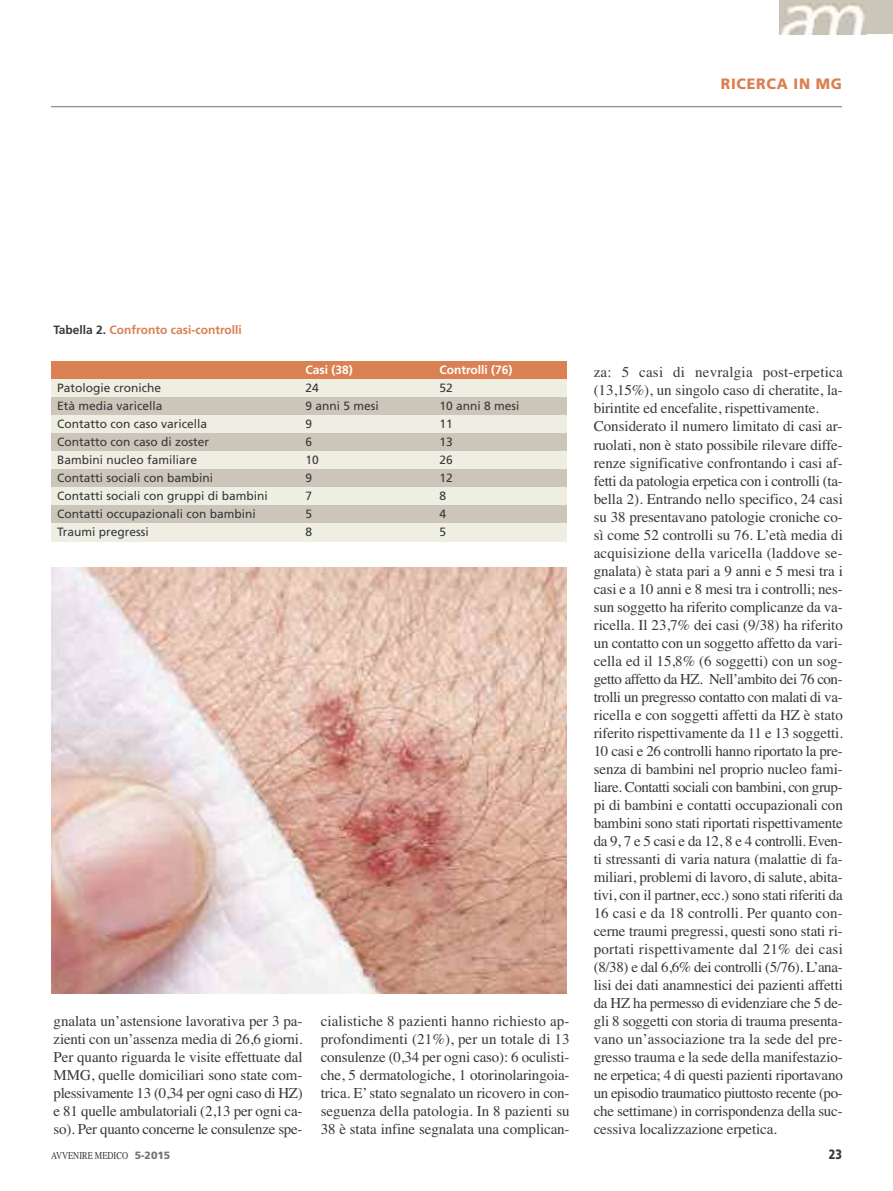
<style>
.page{position:relative;width:893px;height:1191px;background:#fff}
.page>*{position:absolute;margin:0;border:0;box-sizing:border-box;transform-origin:0 0}
.t1{font:15px/18px "Times";letter-spacing:-.01em;color:#39383a;text-align:justify}
.t2{font:900 15px "Frutiger";letter-spacing:.05em;color:#da8052;scale:.95 1}
.t3{font:900 13.5px "Frutiger";color:#39383a;scale:.8 1}
.t4{font:12px "Frutiger";color:#39383a}
.t5{font:700 12px "Frutiger";color:#da8052}
.t6{font:700 12px "Frutiger";color:#fff}
.t7{font:10.5px "Times";color:#39383a;scale:.8 1}
.s1{color:#39383a}
.s2{font-family:"Frutiger";font-weight:900;color:#747475}
</style>
<div class="page">
<div style="left:779px;top:0;width:114px;height:34px;background:#cbc5ba"></div>
<img style="left:781px;top:3px;width:84px;height:31px">
<hr style="left:51px;top:106px;width:791px;height:1px;background:#747475">
<div style="left:51px;top:361px;width:248px;height:18px;background:#da8052"></div>
<div style="left:299px;top:361px;width:134px;height:18px;background:#da8052"></div>
<div style="left:433px;top:361px;width:133px;height:18px;background:#da8052"></div>
<div style="left:51px;top:379px;width:248px;height:18px;background:#eeeee2"></div>
<div style="left:299px;top:379px;width:134px;height:18px;background:#eeeee2"></div>
<div style="left:433px;top:379px;width:133px;height:18px;background:#eeeee2"></div>
<div style="left:51px;top:397px;width:248px;height:18px;background:#cbc5ba"></div>
<div style="left:299px;top:397px;width:134px;height:18px;background:#cbc5ba"></div>
<div style="left:433px;top:397px;width:133px;height:18px;background:#cbc5ba"></div>
<div style="left:51px;top:415px;width:248px;height:18px;background:#eeeee2"></div>
<div style="left:299px;top:415px;width:134px;height:18px;background:#eeeee2"></div>
<div style="left:433px;top:415px;width:133px;height:18px;background:#eeeee2"></div>
<div style="left:51px;top:433px;width:248px;height:18px;background:#cbc5ba"></div>
<div style="left:299px;top:433px;width:134px;height:18px;background:#cbc5ba"></div>
<div style="left:433px;top:433px;width:133px;height:18px;background:#cbc5ba"></div>
<div style="left:51px;top:451px;width:248px;height:18px;background:#eeeee2"></div>
<div style="left:299px;top:451px;width:134px;height:18px;background:#eeeee2"></div>
<div style="left:433px;top:451px;width:133px;height:18px;background:#eeeee2"></div>
<div style="left:51px;top:469px;width:248px;height:18px;background:#cbc5ba"></div>
<div style="left:299px;top:469px;width:134px;height:18px;background:#cbc5ba"></div>
<div style="left:433px;top:469px;width:133px;height:18px;background:#cbc5ba"></div>
<div style="left:51px;top:487px;width:248px;height:18px;background:#eeeee2"></div>
<div style="left:299px;top:487px;width:134px;height:18px;background:#eeeee2"></div>
<div style="left:433px;top:487px;width:133px;height:18px;background:#eeeee2"></div>
<div style="left:51px;top:505px;width:248px;height:18px;background:#cbc5ba"></div>
<div style="left:299px;top:505px;width:134px;height:18px;background:#cbc5ba"></div>
<div style="left:433px;top:505px;width:133px;height:18px;background:#cbc5ba"></div>
<div style="left:51px;top:523px;width:248px;height:18px;background:#eeeee2"></div>
<div style="left:299px;top:523px;width:134px;height:18px;background:#eeeee2"></div>
<div style="left:433px;top:523px;width:133px;height:18px;background:#eeeee2"></div>
<img style="left:51px;top:568px;width:515px;height:425px">
<p class="t2" style="left:721px;top:77px;width:129px">RICERCA IN MG</p>
<p class="t5" style="left:54px;top:325px;width:190px"><span class="s1">Tabella 2.</span> Confronto casi-controlli</p>
<p class="t6" style="left:305px;top:365px;width:49px">Casi (38)</p>
<p class="t6" style="left:439px;top:365px;width:75px">Controlli (76)</p>
<p class="t4" style="left:57px;top:383px;width:106px">Patologie croniche</p>
<p class="t4" style="left:305px;top:383px;width:15px">24</p>
<p class="t4" style="left:439px;top:383px;width:15px">52</p>
<p class="t4" style="left:57px;top:401px;width:107px">Età media varicella</p>
<p class="t4" style="left:305px;top:401px;width:75px">9 anni 5 mesi</p>
<p class="t4" style="left:439px;top:401px;width:82px">10 anni 8 mesi</p>
<p class="t4" style="left:57px;top:419px;width:152px">Contatto con caso varicella</p>
<p class="t4" style="left:305px;top:419px;width:8px">9</p>
<p class="t4" style="left:439px;top:419px;width:15px">11</p>
<p class="t4" style="left:57px;top:437px;width:154px">Contatto con caso di zoster</p>
<p class="t4" style="left:305px;top:437px;width:8px">6</p>
<p class="t4" style="left:439px;top:437px;width:15px">13</p>
<p class="t4" style="left:57px;top:455px;width:142px">Bambini nucleo familiare</p>
<p class="t4" style="left:305px;top:455px;width:15px">10</p>
<p class="t4" style="left:439px;top:455px;width:15px">26</p>
<p class="t4" style="left:57px;top:473px;width:158px">Contatti sociali con bambini</p>
<p class="t4" style="left:305px;top:473px;width:8px">9</p>
<p class="t4" style="left:439px;top:473px;width:15px">12</p>
<p class="t4" style="left:57px;top:491px;width:212px">Contatti sociali con gruppi di bambini</p>
<p class="t4" style="left:305px;top:491px;width:8px">7</p>
<p class="t4" style="left:439px;top:491px;width:8px">8</p>
<p class="t4" style="left:57px;top:509px;width:200px">Contatti occupazionali con bambini</p>
<p class="t4" style="left:305px;top:509px;width:8px">5</p>
<p class="t4" style="left:439px;top:509px;width:8px">4</p>
<p class="t4" style="left:57px;top:527px;width:93px">Traumi pregressi</p>
<p class="t4" style="left:305px;top:527px;width:8px">8</p>
<p class="t4" style="left:439px;top:527px;width:8px">5</p>
<p class="t1" style="left:54px;top:1011px;width:251px">gnalata un’astensione lavorativa per 3 pa&shy;zienti con un’assenza media di 26,6 giorni.<br>Per quanto riguarda le visite effettuate dal mmG, quelle domiciliari sono state com&shy;plessivamente 13 (0,34 per ogni caso di HZ) e 81 quelle ambulatoriali (2,13 per ogni ca&shy;so). Per quanto concerne le consulenze spe-</p>
<p class="t1" style="left:321px;top:1011px;width:251px">cialistiche 8 pazienti hanno richiesto ap&shy;profondimenti (21%), per un totale di 13 consulenze (0,34 per ogni caso): 6 oculisti&shy;che, 5 dermatologiche, 1 otorinolaringoia&shy;trica. e’stato segnalato un ricovero in con&shy;seguenza della patologia. in 8 pazienti su 38 è stata infine segnalata una complican-</p>
<p class="t1" style="left:594px;top:363px;width:251px;text-align:left">za: 5 casi di nevralgia post-erpetica (13,15%), un singolo caso di cheratite, la&shy;birintite ed encefalite, rispettivamente. considerato il numero limitato di casi ar&shy;ruolati, non è stato possibile rilevare diffe&shy;renze significative confrontando i casi af&shy;fetti da patologia erpetica con i controlli (ta&shy;bella 2). entrando nello specifico, 24 casi su 38 presentavano patologie croniche co&shy;sì come 52 controlli su 76. l’età media di acquisizione della varicella (laddove se&shy;gnalata) è stata pari a 9 anni e 5 mesi tra i casi e a 10 anni e 8 mesi tra i controlli; nes&shy;sun soggetto ha riferito complicanze da va&shy;ricella. il 23,7% dei casi (9/38) ha riferito un contatto con un soggetto affetto da vari&shy;cella ed il 15,8% (6 soggetti) con un sog&shy;getto affetto da HZ. nell’ambito dei 76 con&shy;trolli un pregresso contatto con malati di va&shy;ricella e con soggetti affetti da HZ è stato riferito rispettivamente da 11 e 13 soggetti.<br>10 casi e 26 controlli hanno riportato la pre&shy;senza di bambini nel proprio nucleo fami&shy;liare. contatti sociali con bambini, con grup&shy;pi di bambini e contatti occupazionali con bambini sono stati riportati rispettivamente da 9, 7 e 5 casi e da 12, 8 e 4 controlli. even&shy;ti stressanti di varia natura (malattie di fa&shy;miliari, problemi di lavoro, di salute, abita&shy;tivi, con il partner, ecc.) sono stati riferiti da 16 casi e da 18 controlli. Per quanto con&shy;cerne traumi pregressi, questi sono stati ri&shy;portati rispettivamente dal 21% dei casi (8/38) e dal 6,6% dei controlli (5/76). l’ana&shy;lisi dei dati anamnestici dei pazienti affetti da HZ ha permesso di evidenziare che 5 de&shy;gli 8 soggetti con storia di trauma presenta&shy;vano un’associazione tra la sede del pre&shy;gresso trauma e la sede della manifestazio&shy;ne erpetica; 4 di questi pazienti riportavano un episodio traumatico piuttosto recente (po&shy;che settimane) in corrispondenza della suc&shy;cessiva localizzazione erpetica.</p>
<p class="t7" style="left:51px;top:1148px;width:151px">avvenire medico <span class="s2">5-2015</span></p>
<p class="t3" style="left:829px;top:1148px;width:18px">23</p>
</div>
